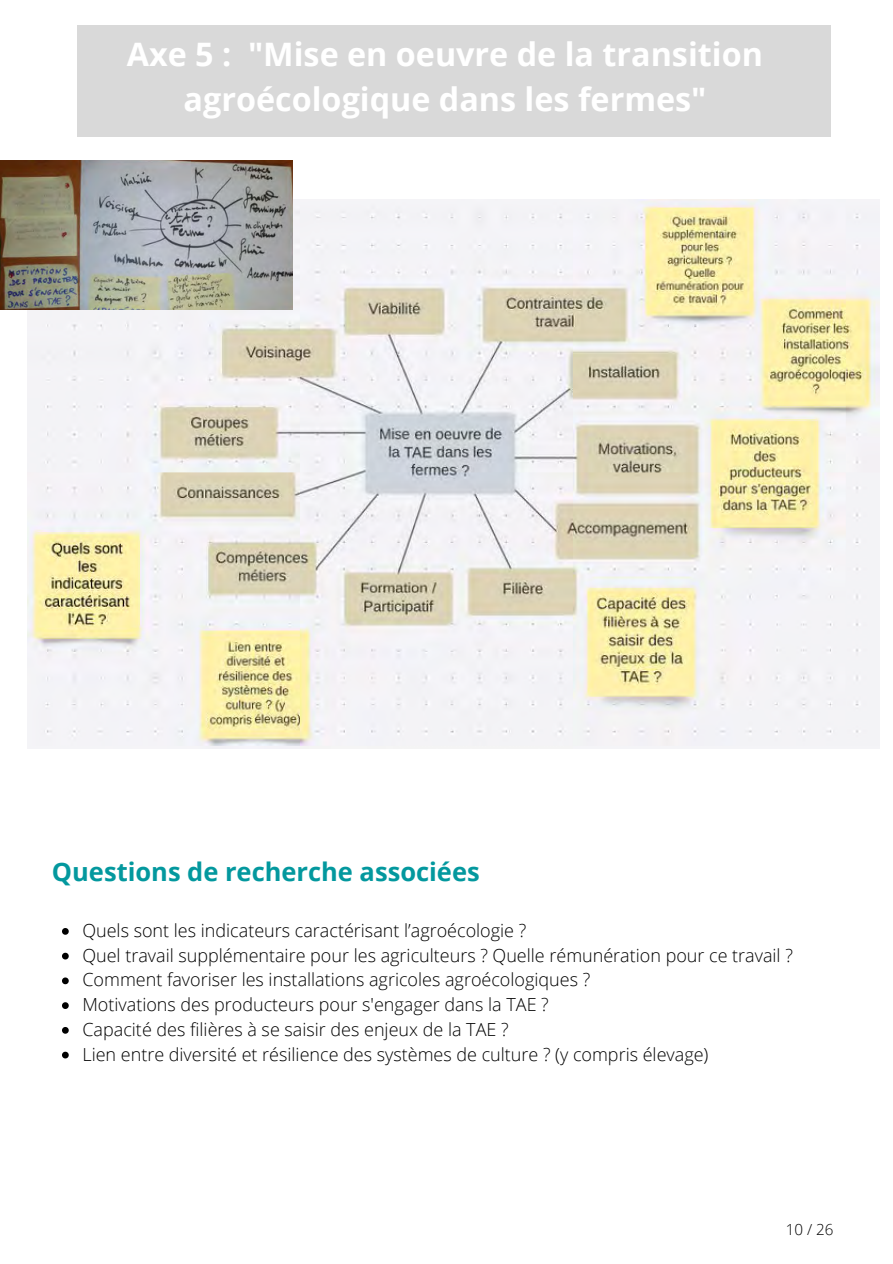
<style>
.page{position:relative;width:893px;height:1264px;background:#fff}
.page>*{position:absolute;margin:0;border:0;box-sizing:border-box;transform-origin:0 0}
.t1{font:700 32.4px/45px "Open Sans";color:#fff;text-align:center}
.t2{font:700 25.5px "Open Sans";color:#03989e}
.t3{font:300 18px "Open Sans";color:#000}
.t4{font:300 15.15px "Open Sans";color:#000}
</style>
<div class="page">
<img style="left:27px;top:200px;width:852px;height:548px">
<img style="left:0;top:160px;width:292px;height:150px">
<div style="left:77px;top:25px;width:753px;height:112px;background:#d9d9d9"></div>
<svg style="left:62px;top:928px;width:7px;height:6px"></svg>
<svg style="left:62px;top:952px;width:7px;height:7px"></svg>
<svg style="left:62px;top:977px;width:7px;height:7px"></svg>
<svg style="left:62px;top:1002px;width:7px;height:6px"></svg>
<svg style="left:62px;top:1027px;width:7px;height:6px"></svg>
<svg style="left:62px;top:1051px;width:7px;height:7px"></svg>
<p class="t1" style="left:127px;top:31px;width:637px">Axe 5 : "Mise en oeuvre de la transition agroécologique dans les fermes"</p>
<p class="t2" style="left:52px;top:854px;width:429px">Questions de recherche associées</p>
<p class="t3" style="left:82px;top:917px;width:445px">Quels sont les indicateurs caractérisant l’agroécologie ?</p>
<p class="t3" style="left:82px;top:942px;width:712px">Quel travail supplémentaire pour les agriculteurs ? Quelle rémunération pour ce travail ?</p>
<p class="t3" style="left:82px;top:967px;width:509px">Comment favoriser les installations agricoles agroécologiques ?</p>
<p class="t3" style="left:82px;top:992px;width:468px">Motivations des producteurs pour s'engager dans la TAE ?</p>
<p class="t3" style="left:82px;top:1016px;width:427px">Capacité des filières à se saisir des enjeux de la TAE ?</p>
<p class="t3" style="left:82px;top:1041px;width:627px">Lien entre diversité et résilience des systèmes de culture ? (y compris élevage)</p>
<p class="t4" style="left:785px;top:1218px;width:49px">10 / 26</p>
</div>
